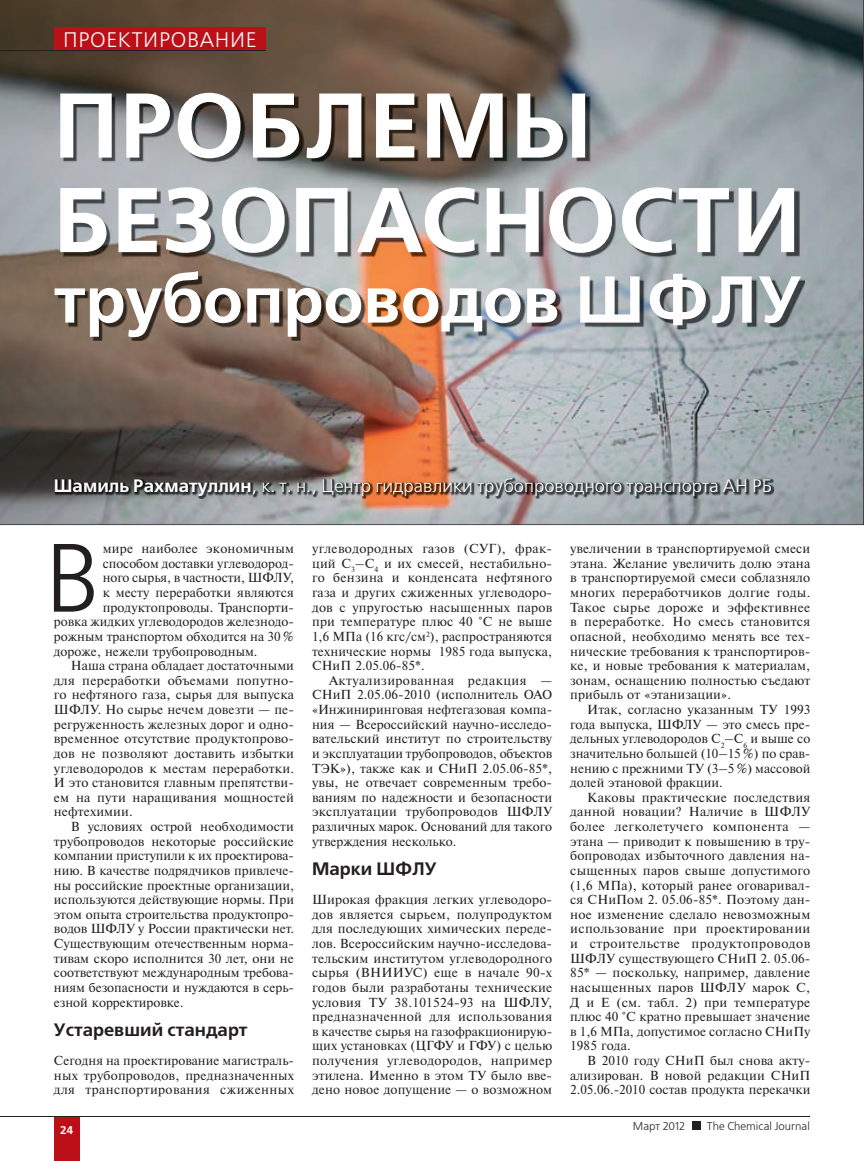
<style>
.page{position:relative;width:864px;height:1161px;background:#fff}
.page>*{position:absolute;margin:0;border:0;box-sizing:border-box;transform-origin:0 0}
.t1{font:96.6px "Free Set C";color:#231f20}
.t2{font:700 91.5px/94.5px "Free Set C";letter-spacing:.02em;color:#fff}
.t3{font:700 66px "Free Set C";color:#fff}
.t4{font:21px "Free Set C";letter-spacing:.03em;color:#fff}
.t5{font:18px "Free Set C";color:#fff}
.t6{font:700 18px "Free Set C";color:#231f20}
.t7{font:13.05px/14.5px "Newton C";letter-spacing:.005em;color:#231f20;text-align:justify}
.t8{font:11.25px "Free Set C";color:#231f20}
.t9{font:700 11.25px "Free Set C";color:#fff}
.s1{font-weight:700}
</style>
<div class="page">
<svg style="left:0;top:0;width:863px;height:525px;background:#867e79"></svg>
<img style="left:55px;top:478px;width:718px;height:20px">
<img style="left:58px;top:96px;width:746px;height:245px">
<div style="left:54px;top:1116px;width:26px;height:45px;background:#bb1018"></div>
<hr style="left:0;top:1116px;width:54px;height:1px;background:#231f20">
<hr style="left:54px;top:1116px;width:755px;height:1px;background:#231f20">
<div style="left:691px;top:1121px;width:9px;height:9px;background:#231f20"></div>
<div style="left:54px;top:27px;width:212px;height:24px;background:#bb1018"></div>
<hr style="left:0;top:51px;width:54px;height:1px;background:#231f20">
<hr style="left:54px;top:51px;width:212px;height:1px;background:#231f20">
<h3 class="t4" style="left:63px;top:31px;width:195px">ПРОЕКТИРОВАНИЕ</h3>
<h2 class="t2" style="left:54px;top:86px;width:747px">ПРОБЛЕМЫ<br>БЕЗОПАСНОСТИ</h2>
<h3 class="t3" style="left:54px;top:273px;width:748px">трубопроводов ШФЛУ</h3>
<h3 class="t5" style="left:54px;top:478px;width:719px"><span class="s1">Шамиль Рахматуллин</span>, к. т. н., Центр гидравлики трубопроводного транспорта АН РБ</h3>
<h1 class="t1" style="left:44px;top:539px;width:57px">В</h1>
<p class="t7" style="left:103px;top:542px;width:193px">мире наиболее экономичным</p>
<p class="t7" style="left:103px;top:557px;width:193px">способом доставки углеводород-</p>
<p class="t7" style="left:103px;top:572px;width:193px">ного сырья, в частности, ШФЛУ,</p>
<p class="t7" style="left:103px;top:586px;width:193px">к месту переработки являются</p>
<p class="t7" style="left:103px;top:601px;width:193px">продуктопроводы. Транспорти-</p>
<p class="t7" style="left:54px;top:615px;width:241px">ровка жидких углеводородов железнодо-</p>
<p class="t7" style="left:54px;top:630px;width:241px">рожным транспортом обходится на 30 %</p>
<p class="t7" style="left:54px;top:645px;width:205px">дороже, нежели трубопроводным.</p>
<p class="t7" style="left:71px;top:659px;width:224px">Наша страна обладает достаточными</p>
<p class="t7" style="left:54px;top:674px;width:241px">для переработки объемами попутно-</p>
<p class="t7" style="left:54px;top:689px;width:241px">го нефтяного газа, сырья для выпуска</p>
<p class="t7" style="left:54px;top:703px;width:241px">ШФЛУ. Но сырье нечем довезти — пе-</p>
<p class="t7" style="left:54px;top:718px;width:241px">регруженность железных дорог и одно-</p>
<p class="t7" style="left:54px;top:732px;width:241px">временное отсутствие продуктопрово-</p>
<p class="t7" style="left:54px;top:747px;width:241px">дов не позволяют доставить избытки</p>
<p class="t7" style="left:54px;top:762px;width:241px">углеводородов к местам переработки.</p>
<p class="t7" style="left:54px;top:776px;width:241px">И это становится главным препятстви-</p>
<p class="t7" style="left:54px;top:791px;width:241px">ем на пути наращивания мощностей</p>
<p class="t7" style="left:54px;top:806px;width:80px">нефтехимии.</p>
<p class="t7" style="left:71px;top:820px;width:224px">В условиях острой необходимости</p>
<p class="t7" style="left:54px;top:835px;width:241px">трубопроводов некоторые российские</p>
<p class="t7" style="left:54px;top:849px;width:241px">компании приступили к их проектирова-</p>
<p class="t7" style="left:54px;top:864px;width:241px">нию. В качестве подрядчиков привлече-</p>
<p class="t7" style="left:54px;top:879px;width:241px">ны российские проектные организации,</p>
<p class="t7" style="left:54px;top:893px;width:241px">используются действующие нормы. При</p>
<p class="t7" style="left:54px;top:908px;width:241px">этом опыта строительства продуктопро-</p>
<p class="t7" style="left:54px;top:923px;width:241px">водов ШФЛУ у России практически нет.</p>
<p class="t7" style="left:54px;top:937px;width:241px">Существующим отечест венным норма-</p>
<p class="t7" style="left:54px;top:952px;width:241px">тивам скоро исполнится 30 лет, они не</p>
<p class="t7" style="left:54px;top:966px;width:241px">соответствуют международным требова-</p>
<p class="t7" style="left:54px;top:981px;width:241px">ниям безопасности и нуждаются в серь-</p>
<p class="t7" style="left:54px;top:996px;width:131px">езной корректировке.</p>
<h3 class="t6" style="left:54px;top:1022px;width:195px">Устаревший стандарт</h3>
<p class="t7" style="left:54px;top:1054px;width:241px">Сегодня на проектирование магистраль&shy;ных трубопроводов, предназначенных для транспортирования сжиженных</p>
<p class="t7" style="left:312px;top:542px;width:241px">углеводородных газов (СУГ), фрак&shy;ций С<sub>3</sub>–С<sub>4</sub> и их смесей, нестабильно&shy;го бензина и конденсата нефтяного газа и других сжиженных углеводоро&shy;дов с упругостью насыщенных паров при температуре плюс 40 °С не выше 1,6 МПа (16 кгс/см<sup>2</sup>), распространяются технические нормы 1985 года выпуска, СНиП 2.05.06-85*.</p>
<p class="t7" style="left:312px;top:674px;width:241px;text-indent:17px">Актуализированная редакция — СНиП 2.05.06-2010 (исполнитель ОАО «Инжиниринговая нефтегазовая компа&shy;ния — Всероссийский научно-исследо&shy;вательский институт по строительству и эксплуатации трубопроводов, объектов ТЭК»), также как и СНиП 2.05.06-85*, увы, не отвечает современным требо&shy;ваниям по надежности и безопасности эксплуатации трубопроводов ШФЛУ различных марок. Оснований для такого утверждения несколько.</p>
<h3 class="t6" style="left:312px;top:861px;width:126px">Марки ШФЛУ</h3>
<p class="t7" style="left:312px;top:893px;width:241px">Широкая фракция легких углеводоро&shy;дов является сырьем, полупродуктом для последующих химических переде&shy;лов. Всероссийским научно-исследова&shy;тельским институтом углеводородного сырья (ВНИИУС) еще в начале 90-х годов были разработаны технические условия ТУ 38.101524-93 на ШФЛУ, предназначенной для использования в качестве сырья на газофракционирую&shy;щих установках (ЦГФУ и ГФУ) с целью получения углеводородов, например этилена. Именно в этом ТУ было вве&shy;дено новое допущение — о возможном</p>
<p class="t7" style="left:570px;top:542px;width:241px">увеличении в транспортируемой смеси этана. Желание увеличить долю этана в транспортируемой смеси соблазняло многих переработчиков долгие годы.<br>Такое сырье дороже и эффективнее в переработке. Но смесь становится опасной, необходимо менять все тех&shy;нические требования к транспортиров&shy;ке, и новые требования к материалам, зонам, оснащению полностью съедают прибыль от «этанизации».</p>
<p class="t7" style="left:570px;top:703px;width:241px;text-indent:17px">Итак, согласно указанным ТУ 1993 года выпуска, ШФЛУ — это смесь пре&shy;дельных углеводородов С<sub>2</sub>–С<sub>6</sub> и выше со значительно большей (10–15 %) по срав&shy;нению с прежними ТУ (3–5 %) массовой долей этановой фракции.</p>
<p class="t7" style="left:570px;top:791px;width:241px;text-indent:17px">Каковы практические последствия данной новации? Наличие в ШФЛУ более легколетучего компонента — этана — приводит к повышению в тру&shy;бопроводах избыточного давления на&shy;сыщенных паров свыше допустимого (1,6 МПа), который ранее оговаривал&shy;ся СНиПом 2. 05.06-85*. Поэтому дан&shy;ное изменение сделало невозможным использование при проектировании и строительстве продуктопроводов ШФЛУ существующего СНиП 2. 05.06- 85* — поскольку, например, давление насыщенных паров ШФЛУ марок С, Д и Е (см. табл. 2) при температуре плюс 40 °С кратно превышает значение в 1,6 МПа, допустимое согласно СНиПу 1985 года.</p>
<p class="t7" style="left:570px;top:1054px;width:241px;text-indent:17px">В 2010 году СНиП был снова акту&shy;ализирован. В новой редакции СНиП 2.05.06.-2010 состав продукта перекачки</p>
<p class="t9" style="left:60px;top:1125px;width:15px">24</p>
<p class="t8" style="left:632px;top:1121px;width:54px">Март 2012</p>
<p class="t8" style="left:706px;top:1121px;width:104px">The Chemical Journal</p>
</div>
